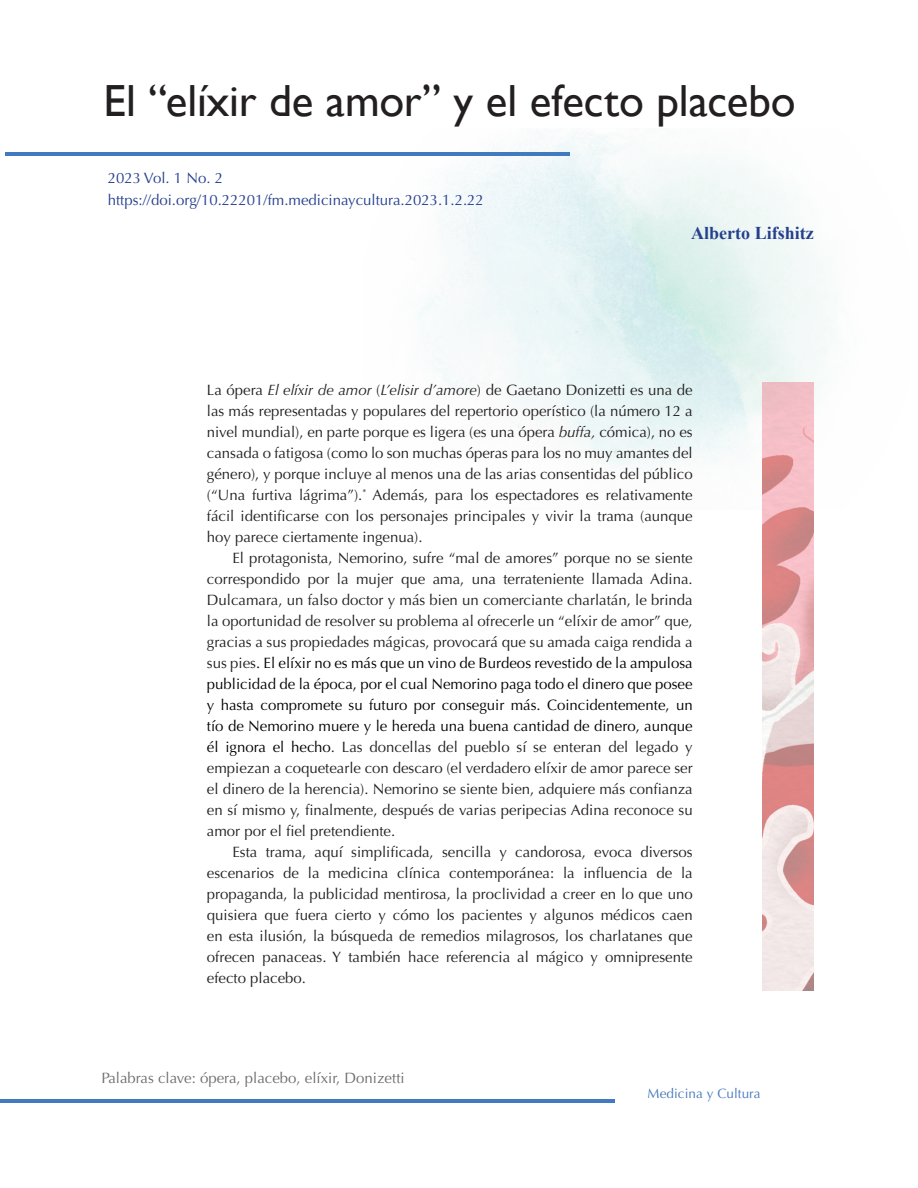
<style>
.page{position:relative;width:918px;height:1188px;background:#fff}
.page>*{position:absolute;margin:0;border:0;box-sizing:border-box;transform-origin:0 0}
.TITULO_1{font:45px "Gill Sans";color:#231f20}
.AUTOR{font:700 18px "Times New Roman";color:#253f8e}
.CUERPO_DE_TEXTO{font:15px/21px "Optima";color:#231f20;text-align:justify}
.FECHA_Y_DOI{font:15px "Optima";color:#253f8e}
.PALABRA_CLAVE{font:15px "Optima";color:#6c6d70}
.CORNIZA{font:13.5px "Optima";letter-spacing:.005em;color:#4679bc}
.s1{font-style:italic}
.s2{color:#000}
</style>
<div class="page">
<img style="left:362px;top:131px;width:467px;height:336px">
<hr style="left:0;top:1100px;width:693px;height:3px;background:#417abf">
<div style="left:615px;top:1079px;width:178px;height:26px;background:#fff"></div>
<hr style="left:6px;top:152px;width:564px;height:3px;background:#417abf">
<img style="left:762px;top:383px;width:52px;height:608px">
<p class="TITULO_1" style="left:103px;top:74px;width:694px">El “elíxir de amor” y el efecto placebo</p>
<p class="FECHA_Y_DOI" style="left:108px;top:169px;width:117px">2023 Vol. 1 No. 2</p>
<p class="FECHA_Y_DOI" style="left:108px;top:191px;width:378px">https://doi.org/10.22201/fm.medicinaycultura.2023.1.2.22</p>
<p class="AUTOR" style="left:691px;top:220px;width:124px">Alberto Lifshitz</p>
<p class="CUERPO_DE_TEXTO" style="left:207px;top:380px;width:487px">La ópera <span class="s1">El elíxir de amor</span> (<span class="s1">L’elisir d’amore</span>) de Gaetano Donizetti es una de las más representadas y populares del repertorio operístico (la número 12 a nivel mundial), en parte porque es ligera (es una ópera <span class="s1">buffa,</span> cómica), no es cansada o fatigosa (como lo son muchas óperas para los no muy amantes del género), y porque incluye al menos una de las arias consentidas del público (“Una furtiva lágrima”).<sup>*</sup> Además, para los espectadores es relativamente fácil identificarse con los personajes principales y vivir la trama (aunque hoy parece ciertamente ingenua).</p>
<p class="CUERPO_DE_TEXTO" style="left:207px;top:548px;width:487px;text-indent:26px">El protagonista, Nemorino, sufre “mal de amores” porque no se siente correspondido por la mujer que ama, una terrateniente llamada Adina.<br>Dulcamara, un falso doctor y más bien un comerciante charlatán, le brinda la oportunidad de resolver su problema al ofrecerle un “elíxir de amor” que, gracias a sus propiedades mágicas, provocará que su amada caiga rendida a sus pies<span class="s2">. El elíxir no es más que un vino de Burdeos revestido de la ampulosa publicidad de la época, por el cual Nemorino paga todo el dinero que posee y hasta compromete su futuro por conseguir más. Coincidentemente, un tío de Nemorino muere y le hereda una buena cantidad de dinero, aunque él ignora el hecho</span>. Las doncellas del pueblo sí se enteran del legado y empiezan a coquetearle con descaro (el verdadero elíxir de amor parece ser el dinero de la herencia). Nemorino se siente bien, adquiere más confianza en sí mismo y, finalmente, después de varias peripecias Adina reconoce su amor por el fiel pretendiente.</p>
<p class="CUERPO_DE_TEXTO" style="left:207px;top:842px;width:487px;text-indent:26px">Esta trama, aquí simplificada, sencilla y candorosa, evoca diversos escenarios de la medicina clínica contemporánea: la influencia de la propaganda, la publicidad mentirosa, la proclividad a creer en lo que uno quisiera que fuera cierto y cómo los pacientes y algunos médicos caen en esta ilusión, la búsqueda de remedios milagrosos, los charlatanes que ofrecen panaceas. Y también hace referencia al mágico y omnipresente efecto placebo.</p>
<p class="PALABRA_CLAVE" style="left:101px;top:1069px;width:305px">Palabras clave: ópera, placebo, elíxir, Donizetti</p>
<p class="CORNIZA" style="left:648px;top:1086px;width:114px">Medicina y Cultura</p>
</div>
